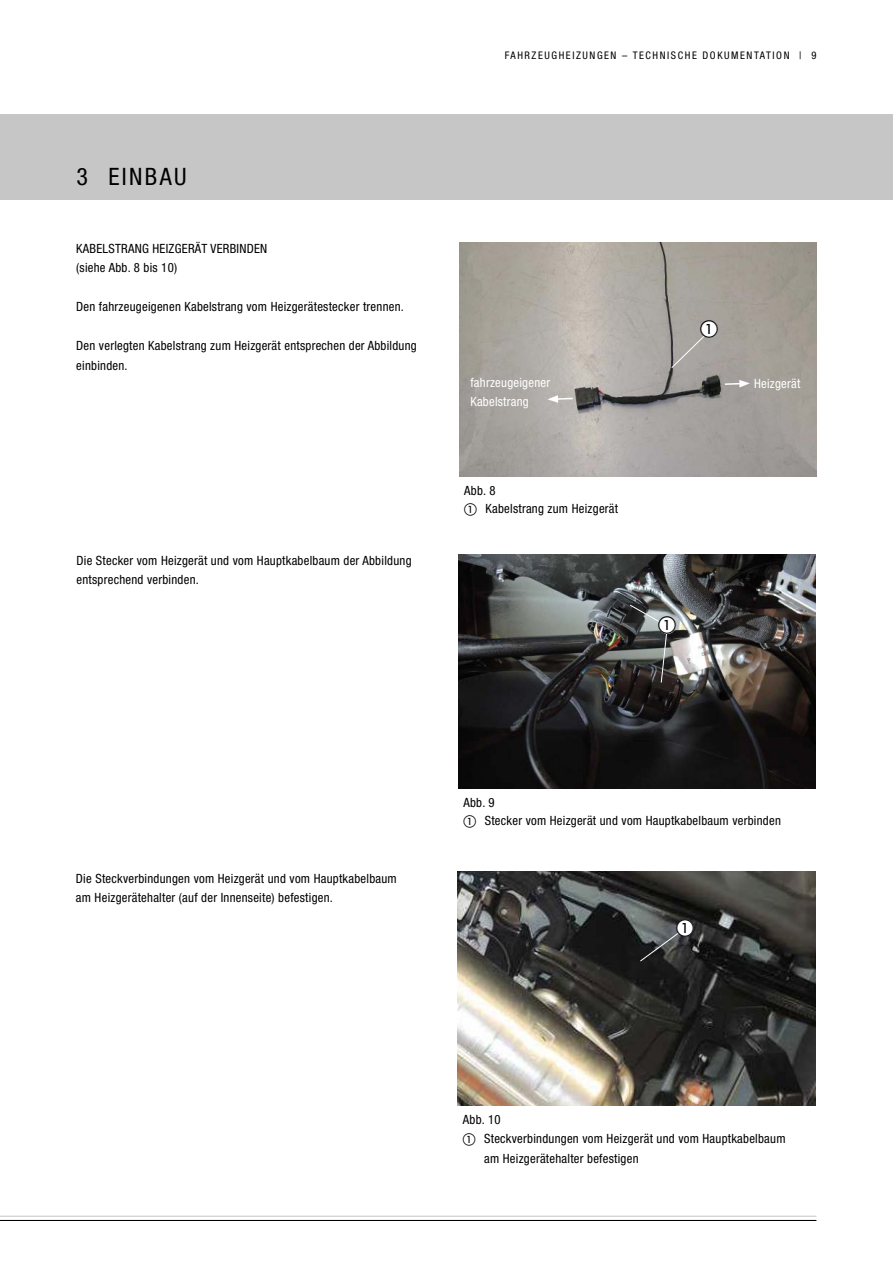
<style>
.page{position:relative;width:893px;height:1263px;background:#fff}
.page>*{position:absolute;margin:0;border:0;box-sizing:border-box;transform-origin:0 0}
.Überschrift_für_IVZ{font:condensed 24px "Helvetica Neue LT";letter-spacing:.1em;color:#000}
.t1{font:18px "European Pi One";color:#000}
.t2{font:condensed 12.75px/19.5px "Helvetica Neue LT";letter-spacing:.02em;color:#000}
.t3{font:condensed 12.75px "Helvetica Neue LT";letter-spacing:.02em;color:#fff}
.t4{font:condensed 10.5px "Helvetica Neue LT";letter-spacing:.15em;color:#000}
.s1{font-family:"European Pi One";font-stretch:normal}
</style>
<div class="page">
<div style="left:0;top:115px;width:893px;height:85px;background:#c6c6c6"></div>
<hr style="left:0;top:1216px;width:816px;height:1px;background:#c6c6c6">
<hr style="left:0;top:1220px;width:816px;height:1px;background:#000">
<img style="left:459px;top:242px;width:357px;height:234px">
<svg style="left:671px;top:332px;width:37px;height:37px"></svg>
<div style="left:701px;top:321px;width:17px;height:17px;background:#fff;border-radius:50%"></div>
<svg style="left:723px;top:380px;width:27px;height:7px"></svg>
<svg style="left:548px;top:395px;width:26px;height:8px"></svg>
<img style="left:458px;top:554px;width:358px;height:234px">
<svg style="left:629px;top:604px;width:39px;height:79px;background:#545655"></svg>
<div style="left:659px;top:617px;width:17px;height:17px;background:#fff;border-radius:50%"></div>
<svg style="left:539px;top:871px;width:52px;height:1px"></svg>
<img style="left:458px;top:872px;width:357px;height:234px">
<svg style="left:639px;top:927px;width:47px;height:35px;background:#4b4e4f"></svg>
<div style="left:677px;top:919px;width:17px;height:17px;background:#fff;border-radius:50%"></div>
<p class="Überschrift_für_IVZ" style="left:77px;top:162px;width:112px">3 EINBAU</p>
<p class="t2" style="left:76px;top:238px;width:193px">KABELSTRANG HEIZGERÄT VERBINDEN</p>
<p class="t2" style="left:76px;top:258px;width:102px">(siehe Abb. 8 bis 10)</p>
<p class="t2" style="left:76px;top:297px;width:329px">Den fahrzeugeigenen Kabelstrang vom Heizgerätestecker trennen.</p>
<p class="t2" style="left:76px;top:336px;width:342px">Den verlegten Kabelstrang zum Heizgerät entsprechen der Abbildung einbinden.</p>
<p class="t2" style="left:76px;top:550px;width:337px">Die Stecker vom Heizgerät und vom Hauptkabelbaum der Abbildung entsprechend verbinden.</p>
<p class="t4" style="left:505px;top:50px;width:313px">FAHRZEUGHEIZUNGEN – TECHNISCHE DOKUMENTATION | 9</p>
<p class="t1" style="left:700px;top:319px;width:19px">A</p>
<p class="t3" style="left:470px;top:375px;width:81px">fahrzeugeigener</p>
<p class="t3" style="left:754px;top:376px;width:48px">Heizgerät</p>
<p class="t3" style="left:470px;top:394px;width:60px">Kabelstrang</p>
<p class="t2" style="left:464px;top:480px;width:33px">Abb. 8</p>
<p class="t2" style="left:464px;top:499px;width:155px"><span class="s1">A</span> Kabelstrang zum Heizgerät</p>
<p class="t1" style="left:658px;top:616px;width:19px">A</p>
<p class="t2" style="left:76px;top:868px;width:322px">Die Steckverbindungen vom Heizgerät und vom Hauptkabelbaum am Heizgerätehalter (auf der Innenseite) befestigen.</p>
<p class="t2" style="left:463px;top:792px;width:33px">Abb. 9</p>
<p class="t2" style="left:463px;top:811px;width:319px"><span class="s1">A</span> Stecker vom Heizgerät und vom Hauptkabelbaum verbinden</p>
<p class="t1" style="left:676px;top:918px;width:19px">A</p>
<p class="t2" style="left:463px;top:1110px;width:39px">Abb. 10</p>
<p class="t2" style="left:484px;top:1129px;width:303px;text-indent:-21px"><span class="s1">A</span> Steckverbindungen vom Heizgerät und vom Hauptkabelbaum am Heizgerätehalter befestigen</p>
</div>
